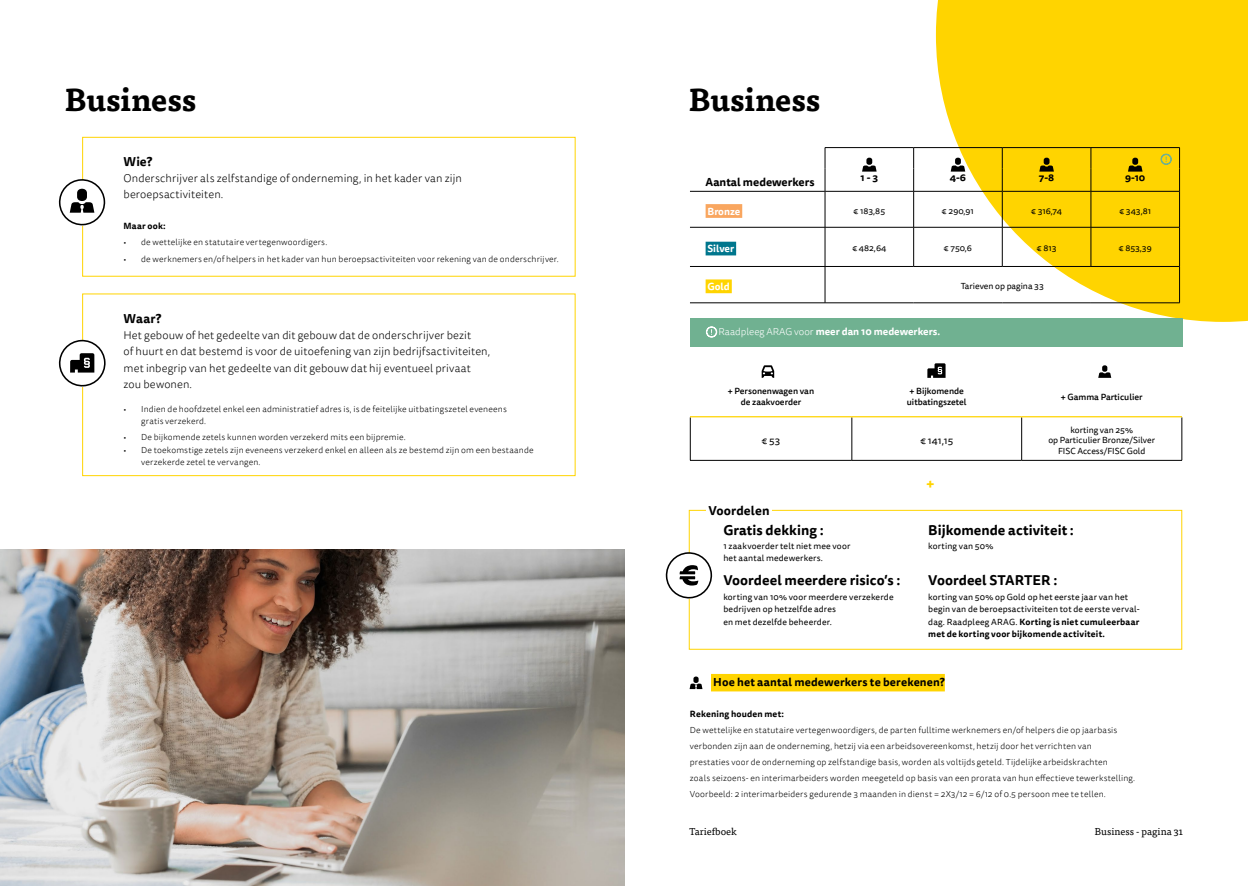
<style>
.page{position:relative;width:1248px;height:886px;background:#fff}
.page>*{position:absolute;margin:0;border:0;box-sizing:border-box;transform-origin:0 0}
.t1{font:700 31.25px "Tisa Pro";letter-spacing:-.005em;color:#000}
.t2{font:700 13.75px "Tisa Sans Pro";letter-spacing:.005em;color:#000}
.t3{font:700 13.75px "Tisa Sans Pro";color:#ffd400}
.t4{font:700 12.5px "Tisa Sans Pro";letter-spacing:.005em;color:#000}
.t5{font:300 11.25px/16.2px "Tisa Sans Pro";letter-spacing:.005em;color:#000}
.t6{font:700 11.25px "Tisa Sans Pro";letter-spacing:.01em;color:#000}
.t7{font:700 10px "Tisa Sans Pro";color:#fff}
.t8{font:10px "Tisa Pro";color:#000}
.t9{font:700 10px "Tisa Sans Pro";color:#000}
.t10{font:10px "Tisa Sans Pro";letter-spacing:.005em;color:#000}
.t11{font:300 8.75px/16px "Tisa Sans Pro";letter-spacing:.015em;color:#000}
.t12{font:8.75px/12.5px "Tisa Sans Pro";letter-spacing:.015em;color:#000}
.t13{font:500 8.75px/10.5px "Tisa Sans Pro";color:#000;text-align:center}
.t14{font:700 8.75px "Tisa Sans Pro";letter-spacing:.02em;color:#000}
.s1{font-weight:300}
.s2{font-weight:700}
</style>
<div class="page">
<svg style="left:935px;top:0;width:312px;height:322px;fill:#ffd400"></svg>
<svg style="left:82px;top:137px;width:493px;height:140px"></svg>
<svg style="left:58px;top:178px;width:48px;height:48px"></svg>
<img style="left:0;top:549px;width:624px;height:337px">
<div style="left:690px;top:318px;width:492px;height:28px;background:#70b191"></div>
<svg style="left:706px;top:326px;width:11px;height:11px"></svg>
<hr style="left:913px;top:147px;width:89px;height:1px;background:#000">
<hr style="left:1002px;top:147px;width:88px;height:1px;background:#000">
<hr style="left:1090px;top:147px;width:89px;height:1px;background:#000">
<svg style="left:1001px;top:148px;width:1px;height:43px"></svg>
<svg style="left:1090px;top:148px;width:1px;height:43px"></svg>
<hr style="left:1001px;top:192px;width:1px;height:35px;background:#000">
<hr style="left:1090px;top:192px;width:1px;height:35px;background:#000">
<hr style="left:690px;top:227px;width:135px;height:1px;background:#000">
<hr style="left:825px;top:227px;width:88px;height:1px;background:#000">
<hr style="left:913px;top:227px;width:89px;height:1px;background:#000">
<hr style="left:1002px;top:227px;width:88px;height:1px;background:#000">
<hr style="left:1001px;top:227px;width:1px;height:39px;background:#000">
<hr style="left:1090px;top:227px;width:89px;height:1px;background:#000">
<hr style="left:1090px;top:227px;width:1px;height:39px;background:#000">
<hr style="left:690px;top:266px;width:135px;height:1px;background:#000">
<hr style="left:825px;top:266px;width:88px;height:1px;background:#000">
<hr style="left:913px;top:266px;width:89px;height:1px;background:#000">
<hr style="left:1002px;top:266px;width:88px;height:1px;background:#000">
<hr style="left:1090px;top:266px;width:89px;height:1px;background:#000">
<hr style="left:690px;top:303px;width:135px;height:1px;background:#000">
<hr style="left:825px;top:303px;width:88px;height:1px;background:#000">
<hr style="left:913px;top:303px;width:89px;height:1px;background:#000">
<hr style="left:1002px;top:303px;width:88px;height:1px;background:#000">
<hr style="left:1090px;top:303px;width:89px;height:1px;background:#000">
<hr style="left:690px;top:191px;width:134px;height:1px;background:#000">
<hr style="left:825px;top:191px;width:88px;height:1px;background:#000">
<hr style="left:913px;top:191px;width:89px;height:1px;background:#000">
<hr style="left:1002px;top:191px;width:88px;height:1px;background:#000">
<hr style="left:1090px;top:191px;width:89px;height:1px;background:#000">
<hr style="left:1179px;top:267px;width:1px;height:36px;background:#000">
<hr style="left:824px;top:147px;width:89px;height:1px;background:#000">
<svg style="left:824px;top:148px;width:1px;height:43px"></svg>
<svg style="left:913px;top:148px;width:1px;height:43px"></svg>
<hr style="left:824px;top:191px;width:1px;height:36px;background:#000">
<hr style="left:913px;top:191px;width:1px;height:36px;background:#000">
<hr style="left:824px;top:227px;width:1px;height:39px;background:#000">
<hr style="left:913px;top:227px;width:1px;height:39px;background:#000">
<hr style="left:824px;top:267px;width:1px;height:36px;background:#000">
<svg style="left:1179px;top:148px;width:1px;height:43px"></svg>
<hr style="left:1179px;top:191px;width:1px;height:36px;background:#000">
<hr style="left:1179px;top:227px;width:1px;height:39px;background:#000">
<svg style="left:862px;top:158px;width:14px;height:14px"></svg>
<svg style="left:950px;top:158px;width:15px;height:14px"></svg>
<svg style="left:1039px;top:158px;width:14px;height:14px"></svg>
<svg style="left:1127px;top:158px;width:15px;height:14px"></svg>
<div style="left:705px;top:204px;width:37px;height:14px;background:#f9a65f"></div>
<div style="left:705px;top:242px;width:31px;height:13px;background:#00768d"></div>
<div style="left:705px;top:279px;width:26px;height:14px;background:#ffd400"></div>
<svg style="left:1160px;top:154px;width:11px;height:11px"></svg>
<svg style="left:689px;top:676px;width:13px;height:13px"></svg>
<div style="left:711px;top:674px;width:233px;height:17px;background:#ffd400"></div>
<svg style="left:688px;top:510px;width:494px;height:140px"></svg>
<svg style="left:665px;top:551px;width:47px;height:48px"></svg>
<div style="left:706px;top:501px;width:65px;height:13px;background:#fff"></div>
<hr style="left:690px;top:417px;width:1px;height:43px;background:#000">
<hr style="left:851px;top:417px;width:1px;height:43px;background:#000">
<hr style="left:1021px;top:417px;width:1px;height:43px;background:#000">
<hr style="left:1181px;top:417px;width:1px;height:43px;background:#000">
<hr style="left:690px;top:460px;width:161px;height:1px;background:#000">
<hr style="left:851px;top:460px;width:170px;height:1px;background:#000">
<hr style="left:1021px;top:460px;width:160px;height:1px;background:#000">
<hr style="left:690px;top:416px;width:161px;height:1px;background:#ffd400">
<hr style="left:851px;top:416px;width:170px;height:1px;background:#ffd400">
<hr style="left:1021px;top:416px;width:160px;height:1px;background:#ffd400">
<svg style="left:1098px;top:365px;width:13px;height:13px"></svg>
<svg style="left:761px;top:365px;width:13px;height:13px"></svg>
<svg style="left:927px;top:363px;width:18px;height:15px"></svg>
<svg style="left:82px;top:293px;width:493px;height:183px"></svg>
<svg style="left:59px;top:340px;width:47px;height:46px"></svg>
<h1 class="t1" style="left:64px;top:75px;width:133px">Business</h1>
<h3 class="t4" style="left:123px;top:152px;width:30px">Wie?</h3>
<p class="t5" style="left:123px;top:170px;width:340px">Onderschrijver als zelfstandige of onderneming, in het kader van zijn beroepsactiviteiten.</p>
<p class="t14" style="left:123px;top:220px;width:44px">Maar ook:</p>
<p class="t11" style="left:123px;top:235px;width:205px">• de wettelijke en statutaire vertegenwoordigers.</p>
<p class="t11" style="left:123px;top:251px;width:437px">• de werknemers en/of helpers in het kader van hun beroepsactiviteiten voor rekening van de onderschrijver.</p>
<h3 class="t4" style="left:123px;top:309px;width:39px">Waar?</h3>
<p class="t5" style="left:123px;top:327px;width:368px">Het gebouw of het gedeelte van dit gebouw dat de onderschrijver bezit<br>of huurt en dat bestemd is voor de uitoefening van zijn bedrijfsactiviteiten, met inbegrip van het gedeelte van dit gebouw dat hij eventueel privaat zou bewonen.</p>
<p class="t11" style="left:141px;top:403px;width:367px;line-height:12.5px;text-indent:-18px">• Indien de hoofdzetel enkel een administratief adres is, is de feitelijke uitbatingszetel eveneens gratis verzekerd.</p>
<p class="t11" style="left:123px;top:430px;width:284px">• De bijkomende zetels kunnen worden verzekerd mits een bijpremie.</p>
<p class="t11" style="left:141px;top:444px;width:394px;line-height:12.5px;text-indent:-18px">• De toekomstige zetels zijn eveneens verzekerd enkel en alleen als ze bestemd zijn om een bestaande verzekerde zetel te vervangen.</p>
<h1 class="t1" style="left:688px;top:75px;width:133px">Business</h1>
<p class="t9" style="left:860px;top:170px;width:19px">1 - 3</p>
<p class="t9" style="left:949px;top:170px;width:18px">4-6</p>
<p class="t9" style="left:1038px;top:170px;width:17px">7-8</p>
<p class="t9" style="left:1125px;top:170px;width:22px">9-10</p>
<p class="t6" style="left:705px;top:174px;width:110px">Aantal medewerkers</p>
<p class="t7" style="left:707px;top:204px;width:34px">Bronze</p>
<p class="t12" style="left:853px;top:205px;width:33px">€ 183,85</p>
<p class="t12" style="left:941px;top:205px;width:33px">€ 290,91</p>
<p class="t12" style="left:1031px;top:205px;width:32px">€ 316,74</p>
<p class="t12" style="left:1119px;top:205px;width:33px">€ 343,81</p>
<p class="t7" style="left:707px;top:241px;width:28px">Silver</p>
<p class="t12" style="left:852px;top:242px;width:35px">€ 482,64</p>
<p class="t12" style="left:943px;top:242px;width:30px">€ 750,6</p>
<p class="t12" style="left:1036px;top:242px;width:21px">€ 813</p>
<p class="t12" style="left:1118px;top:242px;width:34px">€ 853,39</p>
<p class="t7" style="left:707px;top:279px;width:24px">Gold</p>
<p class="t12" style="left:960px;top:280px;width:85px">Tarieven op pagina 33</p>
<p class="t7" style="left:718px;top:324px;width:223px"><span class="s1">Raadpleeg ARAG voor</span> meer dan 10 medewerkers.</p>
<p class="t13" style="left:728px;top:386px;width:88px">+ Personenwagen van de zaakvoerder</p>
<p class="t13" style="left:906px;top:386px;width:61px">+ Bijkomende uitbatingszetel</p>
<p class="t13" style="left:1060px;top:391px;width:83px">+ Gamma Particulier</p>
<p class="t10" style="left:761px;top:433px;width:20px">€ 53</p>
<p class="t10" style="left:920px;top:433px;width:34px">€ 141,15</p>
<p class="t12" style="left:1048px;top:424px;width:108px;line-height:10.5px;text-align:center">korting van 25%<br>op Particulier Bronze/Silver<br>FISC Access/FISC Gold</p>
<h3 class="t4" style="left:708px;top:501px;width:63px">Voordelen</h3>
<h2 class="t3" style="left:926px;top:473px;width:9px">+</h2>
<h2 class="t2" style="left:723px;top:520px;width:102px">Gratis dekking :</h2>
<h2 class="t2" style="left:928px;top:520px;width:147px">Bijkomende activiteit :</h2>
<h2 class="t2" style="left:723px;top:570px;width:179px">Voordeel meerdere risico’s :</h2>
<h2 class="t2" style="left:928px;top:570px;width:131px">Voordeel STARTER :</h2>
<p class="t12" style="left:723px;top:540px;width:128px">1 zaakvoerder telt niet mee voor het aantal medewerkers.</p>
<p class="t12" style="left:928px;top:540px;width:67px">korting van 50%</p>
<p class="t12" style="left:723px;top:590px;width:172px">korting van 10% voor meerdere verzekerde bedrijven op hetzelfde adres<br>en met dezelfde beheerder.</p>
<p class="t12" style="left:928px;top:590px;width:213px">korting van 50% op Gold op het eerste jaar van het begin van de beroepsactiviteiten tot de eerste verval&shy;dag. Raadpleeg ARAG. <span class="s2">Korting is niet cumuleerbaar met de korting voor bijkomende activiteit.</span></p>
<p class="t6" style="left:713px;top:674px;width:233px">Hoe het aantal medewerkers te berekenen?</p>
<p class="t14" style="left:690px;top:707px;width:96px">Rekening houden met:</p>
<p class="t11" style="left:690px;top:722px;width:447px">De wettelijke en statutaire vertegenwoordigers, de parten fulltime werknemers en/of helpers die op jaarbasis verbonden zijn aan de onderneming, hetzij via een arbeidsovereenkomst, hetzij door het verrichten van<br>prestaties voor de onderneming op zelfstandige basis, worden als voltijds geteld. Tijdelijke arbeidskrachten<br>zoals seizoens- en interimarbeiders worden meegeteld op basis van een prorata van hun effectieve tewerkstelling.<br>Voorbeeld: 2 interimarbeiders gedurende 3 maanden in dienst = 2X3/12 = 6/12 of 0.5 persoon mee te tellen.</p>
<p class="t8" style="left:689px;top:824px;width:49px">Tariefboek</p>
<p class="t8" style="left:1094px;top:824px;width:90px">Business - pagina 31</p>
</div>
